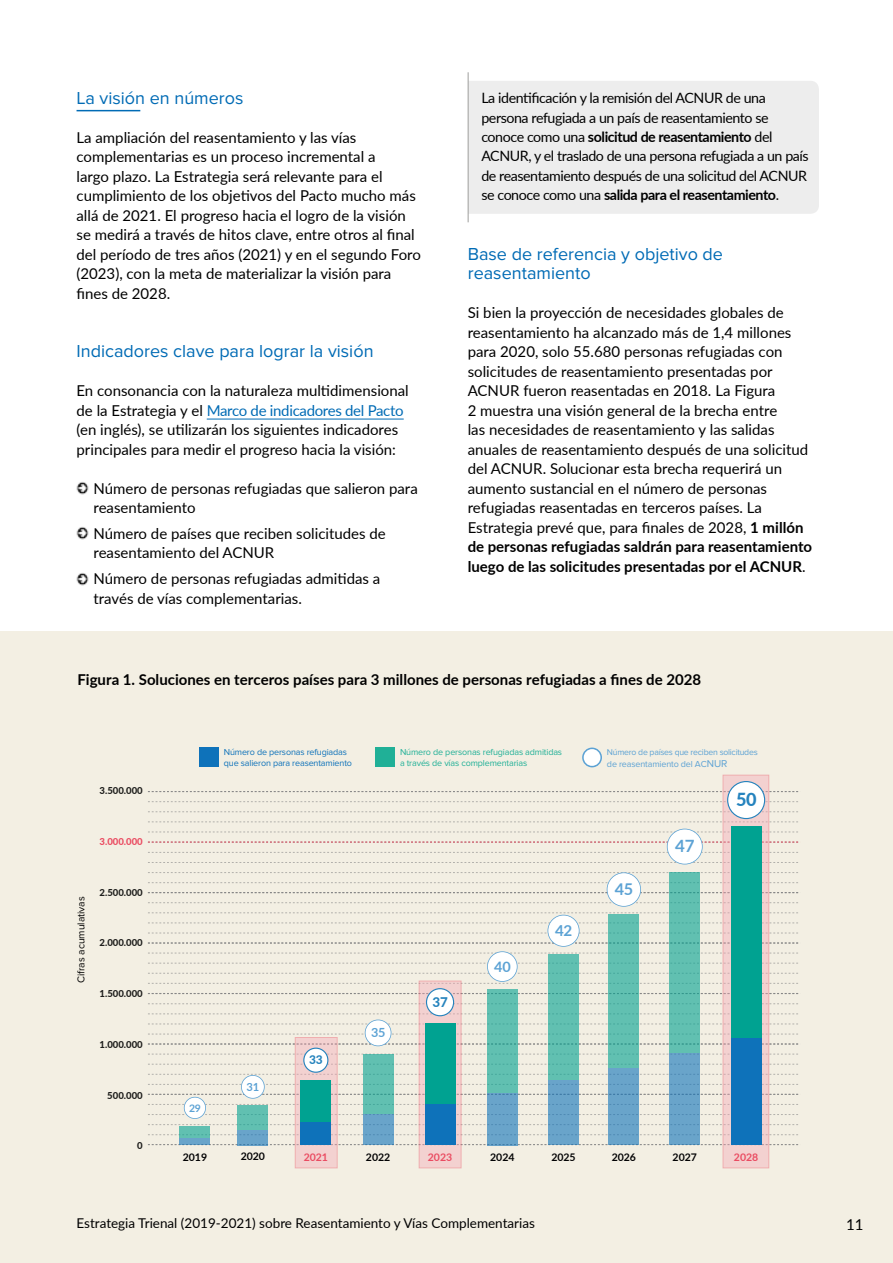
<style>
.page{position:relative;width:893px;height:1263px;background:#fff}
.page>*{position:absolute;margin:0;border:0;box-sizing:border-box;transform-origin:0 0}
.t1{font:18px/19.5px "Proxima Nova";color:#006bb5}
.t2{font:800 18px "Lato";color:#2583be}
.t3{font:700 16.95px "Lato";color:#5ca2d4}
.t4{font:700 16.2px "Lato";color:#5ca2d4}
.t5{font:700 15.15px "Lato";color:#5ca2d4}
.t6{font:15px/19.5px "Lato";color:#000}
.t7{font:700 15px "Lato";color:#000}
.t8{font:700 14.4px "Lato";color:#5ca2d4}
.t9{font:14.25px/19.5px "Lato";letter-spacing:-.03em;color:#000}
.t10{font:13.5px "Lato";color:#000}
.t11{font:800 13.35px "Lato";color:#2583bd}
.t12{font:700 12.6px "Lato";color:#5ca2d4}
.t13{font:800 11.85px "Lato";color:#2583bd}
.t14{font:700 11.1px "Lato";color:#5ca2d4}
.t15{font:700 10.5px "Lato";color:#020203}
.t16{font:700 10.5px "Lato";color:#ea4b61}
.t17{font:700 10.5px "Lato";color:#5ca2d4}
.t18{font:10.35px "Proxima Nova";color:#000}
.t19{font:800 9.6px "Lato";color:#1e1e1c}
.t20{font:800 9.6px "Lato";color:#ea4b61}
.t21{font:9px/10.8px "Proxima Nova";letter-spacing:-.015em;color:#20b097}
.t22{font:9px/10.8px "Proxima Nova";letter-spacing:-.015em;color:#0e72ba}
.t23{font:9px "Proxima Nova";letter-spacing:-.015em;color:#5ca2d4}
.t24{font:8.7px "Proxima Nova";letter-spacing:-.03em;color:#5ca2d4}
.s1{color:#006bb5}
.s2{font-weight:700}
.s3{font-size:10.35px}
</style>
<div class="page">
<hr style="left:77px;top:110px;width:63px;height:1px;background:#006bb5">
<hr style="left:207px;top:419px;width:197px;height:1px;background:#006bb5">
<img style="left:76px;top:482px;width:13px;height:13px">
<img style="left:76px;top:527px;width:13px;height:13px">
<img style="left:76px;top:573px;width:13px;height:12px">
<div style="left:469px;top:81px;width:350px;height:133px;background:#ededed"></div>
<hr style="left:468px;top:72px;width:1px;height:150px;background:#9e9e9c">
<div style="left:0;top:631px;width:893px;height:632px;background:#f3efe3"></div>
<svg style="left:148px;top:1134px;width:650px;height:1px"></svg>
<svg style="left:148px;top:1144px;width:651px;height:1px"></svg>
<div style="left:295px;top:1037px;width:42px;height:131px;background:#f3d1d0"></div>
<div style="left:419px;top:981px;width:42px;height:187px;background:#f3d1d0"></div>
<div style="left:723px;top:775px;width:46px;height:393px;background:#f3d1d0"></div>
<div style="left:180px;top:1127px;width:30px;height:12px;background:#61c0b1"></div>
<div style="left:180px;top:1139px;width:30px;height:6px;background:#69a4ca"></div>
<div style="left:238px;top:1106px;width:30px;height:24px;background:#61c0b1"></div>
<div style="left:238px;top:1130px;width:30px;height:15px;background:#69a4ca"></div>
<div style="left:301px;top:1123px;width:30px;height:22px;background:#0e72ba"></div>
<div style="left:363px;top:1114px;width:30px;height:31px;background:#69a4ca"></div>
<div style="left:425px;top:1104px;width:30px;height:41px;background:#0e72ba"></div>
<div style="left:487px;top:1093px;width:31px;height:52px;background:#69a4ca"></div>
<div style="left:548px;top:1080px;width:31px;height:65px;background:#69a4ca"></div>
<div style="left:609px;top:1068px;width:30px;height:77px;background:#69a4ca"></div>
<div style="left:669px;top:1054px;width:31px;height:91px;background:#69a4ca"></div>
<div style="left:731px;top:827px;width:30px;height:318px;background:#00a291"></div>
<div style="left:731px;top:1039px;width:30px;height:106px;background:#0e72ba"></div>
<svg style="left:148px;top:872px;width:651px;height:253px"></svg>
<svg style="left:148px;top:829px;width:651px;height:35px"></svg>
<svg style="left:148px;top:781px;width:651px;height:42px"></svg>
<svg style="left:582px;top:747px;width:20px;height:20px"></svg>
<div style="left:199px;top:748px;width:19px;height:19px;background:#0e72ba"></div>
<div style="left:376px;top:748px;width:19px;height:19px;background:#20b097"></div>
<p class="t1" style="left:77px;top:88px;width:169px">La visión en números</p>
<p class="t6" style="left:77px;top:127px;width:346px">La ampliación del reasentamiento y las vías complementarias es un proceso incremental a<br>largo plazo. La Estrategia será relevante para el cumplimiento de los objetivos del Pacto mucho más allá de 2021. El progreso hacia el logro de la visión se medirá a través de hitos clave, entre otros al final del período de tres años (2021) y en el segundo Foro (2023), con la meta de materializar la visión para fines de 2028.</p>
<p class="t1" style="left:77px;top:342px;width:299px">Indicadores clave para lograr la visión</p>
<p class="t6" style="left:77px;top:380px;width:334px">En consonancia con la naturaleza multidimensional de la Estrategia y el <span class="s1">Marco de indicadores del Pacto </span>(en inglés), se utilizarán los siguientes indicadores principales para medir el progreso hacia la visión:</p>
<p class="t6" style="left:94px;top:478px;width:326px">Número de personas refugiadas que salieron para reasentamiento</p>
<p class="t6" style="left:94px;top:523px;width:294px">Número de países que reciben solicitudes de reasentamiento del ACNUR</p>
<p class="t6" style="left:94px;top:568px;width:288px">Número de personas refugiadas admitidas a través de vías complementarias.</p>
<p class="t9" style="left:481px;top:87px;width:329px">La identificación y la remisión del ACNUR de una persona refugiada a un país de reasentamiento se conoce como una <span class="s2">solicitud de reasentamiento</span> del ACNUR, y el traslado de una persona refugiada a un país de reasentamiento después de una solicitud del ACNUR se conoce como una <span class="s2">salida para el reasentamiento</span>.</p>
<p class="t1" style="left:468px;top:244px;width:257px">Base de referencia y objetivo de reasentamiento</p>
<p class="t6" style="left:468px;top:302px;width:346px">Si bien la proyección de necesidades globales de reasentamiento ha alcanzado más de 1,4 millones para 2020, solo 55.680 personas refugiadas con solicitudes de reasentamiento presentadas por ACNUR fueron reasentadas en 2018. La Figura<br>2 muestra una visión general de la brecha entre<br>las necesidades de reasentamiento y las salidas anuales de reasentamiento después de una solicitud del ACNUR. Solucionar esta brecha requerirá un aumento sustancial en el número de personas refugiadas reasentadas en terceros países. La Estrategia prevé que, para finales de 2028, <span class="s2">1 millón de personas refugiadas saldrán para reasentamiento luego de las solicitudes presentadas por el ACNUR</span>.</p>
<p class="t7" style="left:77px;top:669px;width:625px">Figura 1. Soluciones en terceros países para 3 millones de personas refugiadas a fines de 2028</p>
<p class="t19" style="left:100px;top:784px;width:45px">3.500.000</p>
<p class="t20" style="left:100px;top:834px;width:45px">3.000.000</p>
<p class="t18" style="left:75px;top:983px;width:88px;rotate:-90deg">Cifras acumulativas</p>
<p class="t19" style="left:100px;top:885px;width:45px">2.500.000</p>
<p class="t19" style="left:100px;top:936px;width:45px">2.000.000</p>
<p class="t19" style="left:100px;top:986px;width:45px">1.500.000</p>
<p class="t19" style="left:100px;top:1037px;width:45px">1.000.000</p>
<p class="t19" style="left:107px;top:1088px;width:37px">500.000</p>
<p class="t19" style="left:137px;top:1138px;width:7px">0</p>
<p class="t22" style="left:224px;top:746px;width:130px">Número de personas refugiadas que salieron para reasentamiento</p>
<p class="t21" style="left:400px;top:747px;width:164px">Número de personas refugiadas admitidas a través de vías complementarias</p>
<p class="t17" style="left:189px;top:1100px;width:13px">29</p>
<p class="t14" style="left:247px;top:1078px;width:14px">31</p>
<p class="t13" style="left:309px;top:1051px;width:15px">33</p>
<p class="t12" style="left:371px;top:1023px;width:16px">35</p>
<p class="t11" style="left:433px;top:992px;width:17px">37</p>
<p class="t8" style="left:494px;top:956px;width:18px">40</p>
<p class="t5" style="left:555px;top:919px;width:19px">42</p>
<p class="t24" style="left:607px;top:747px;width:152px">Número de países que reciben solicitudes</p>
<p class="t23" style="left:607px;top:759px;width:122px">de reasentamiento del AC<span class="s3">NUR</span></p>
<p class="t4" style="left:615px;top:877px;width:20px">45</p>
<p class="t3" style="left:675px;top:833px;width:21px">47</p>
<p class="t2" style="left:736px;top:786px;width:22px">50</p>
<p class="t15" style="left:183px;top:1149px;width:26px">2019</p>
<p class="t15" style="left:241px;top:1148px;width:26px">2020</p>
<p class="t16" style="left:304px;top:1149px;width:26px">2021</p>
<p class="t15" style="left:366px;top:1149px;width:26px">2022</p>
<p class="t16" style="left:428px;top:1149px;width:26px">2023</p>
<p class="t15" style="left:490px;top:1149px;width:26px">2024</p>
<p class="t15" style="left:551px;top:1149px;width:26px">2025</p>
<p class="t15" style="left:612px;top:1149px;width:26px">2026</p>
<p class="t15" style="left:673px;top:1149px;width:26px">2027</p>
<p class="t16" style="left:734px;top:1149px;width:26px">2028</p>
<p class="t10" style="left:77px;top:1214px;width:460px">Estrategia Trienal (2019-2021) sobre Reasentamiento y Vías Complementarias</p>
<p class="t6" style="left:846px;top:1214px;width:19px">11</p>
</div>
